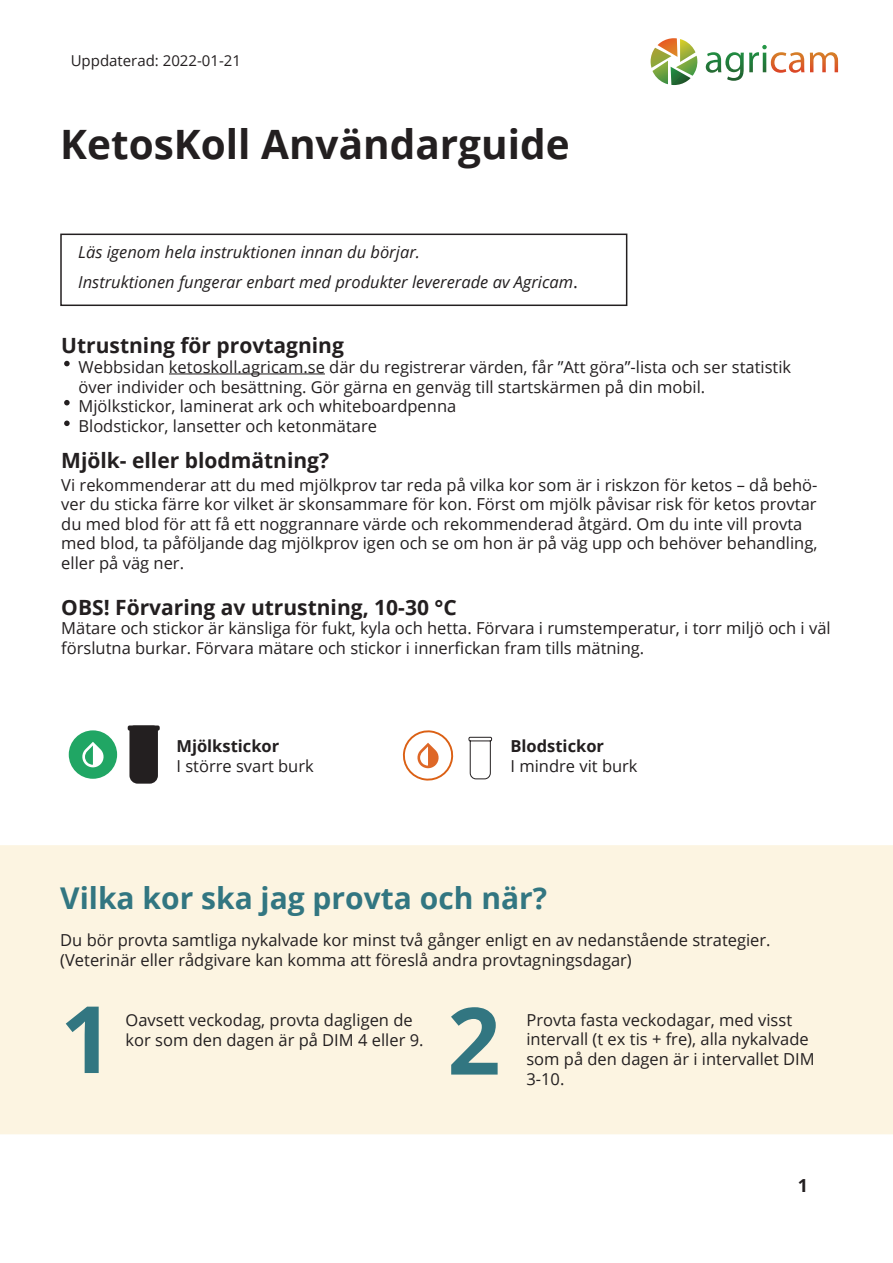
<style>
.page{position:relative;width:893px;height:1263px;background:#fff}
.page>*{position:absolute;margin:0;border:0;box-sizing:border-box;transform-origin:0 0}
.t1{font:700 93px "Open Sans";color:#327681}
.t2{font:700 40.5px "Open Sans";color:#231f20}
.t3{font:700 30px "Open Sans";color:#327681}
.t4{font:700 21px "Open Sans";color:#231f20}
.t5{font:700 18px "Open Sans";color:#231f20}
.t6{font:16.5px/19.8px "Open Sans";color:#231f20}
.bröd{font:italic 16.5px "Open Sans";color:#231f20}
.t7{font:700 16.5px "Open Sans";color:#231f20}
.t8{font:15px "Open Sans";color:#231f20}
.s1{font-style:normal;font-size:18px}
</style>
<div class="page">
<div style="left:0;top:845px;width:893px;height:289px;background:#fcf4e1"></div>
<svg style="left:706px;top:45px;width:98px;height:36px"></svg>
<svg style="left:810px;top:52px;width:28px;height:20px"></svg>
<svg style="left:651px;top:38px;width:47px;height:47px"></svg>
<svg style="left:129px;top:731px;width:29px;height:53px"></svg>
<div style="left:128px;top:725px;width:32px;height:6px;background:#231f20;border-radius:2px"></div>
<svg style="left:468px;top:736px;width:24px;height:44px"></svg>
<svg style="left:402px;top:730px;width:52px;height:51px"></svg>
<div style="left:69px;top:730px;width:48px;height:49px;background:#20a664;border-radius:50%"></div>
<svg style="left:82px;top:742px;width:22px;height:25px"></svg>
<div style="left:60px;top:234px;width:567px;height:72px;border:2px solid #231f20"></div>
<hr style="left:169px;top:374px;width:156px;height:1px;background:#231f20">
<svg style="left:64px;top:361px;width:6px;height:5px"></svg>
<svg style="left:64px;top:421px;width:6px;height:5px"></svg>
<svg style="left:64px;top:400px;width:6px;height:5px"></svg>
<p class="t8" style="left:71px;top:50px;width:172px">Uppdaterad: 2022-01-21</p>
<p class="t2" style="left:60px;top:115px;width:511px">KetosKoll Användarguide</p>
<p class="bröd" style="left:78px;top:240px;width:343px">Läs igenom hela instruktionen innan du börjar.</p>
<p class="bröd" style="left:78px;top:271px;width:501px">Instruktionen fungerar enbart med produkter levererade av Agricam<span class="s1">.</span></p>
<p class="t4" style="left:61px;top:330px;width:284px">Utrustning för provtagning</p>
<p class="t6" style="left:78px;top:356px;width:714px">Webbsidan ketoskoll.agricam.se där du registrerar värden, får ”Att göra”-lista och ser statistik</p>
<p class="t6" style="left:78px;top:376px;width:628px">över individer och besättning. Gör gärna en genväg till startskärmen på din mobil.</p>
<p class="t6" style="left:78px;top:396px;width:379px">Mjölkstickor, laminerat ark och whiteboardpenna</p>
<p class="t6" style="left:78px;top:416px;width:300px">Blodstickor, lansetter och ketonmätare</p>
<p class="t4" style="left:61px;top:446px;width:269px">Mjölk- eller blodmätning?</p>
<p class="t6" style="left:61px;top:474px;width:758px">Vi rekommenderar att du med mjölkprov tar reda på vilka kor som är i riskzon för ketos – då behö&shy;ver du sticka färre kor vilket är skonsammare för kon. Först om mjölk påvisar risk för ketos provtar du med blod för att få ett noggrannare värde och rekommenderad åtgärd. Om du inte vill provta med blod, ta påföljande dag mjölkprov igen och se om hon är på väg upp och behöver behandling, eller på väg ner.</p>
<p class="t4" style="left:61px;top:592px;width:397px">OBS! Förvaring av utrustning, 10-30 °C</p>
<p class="t6" style="left:61px;top:618px;width:771px">Mätare och stickor är känsliga för fukt, kyla och hetta. Förvara i rumstemperatur, i torr miljö och i väl förslutna burkar. Förvara mätare och stickor i innerfickan fram tills mätning.</p>
<p class="t7" style="left:176px;top:735px;width:104px">Mjölkstickor</p>
<p class="t6" style="left:176px;top:756px;width:139px">I större svart burk</p>
<p class="t7" style="left:510px;top:734px;width:95px">Blodstickor</p>
<p class="t6" style="left:510px;top:755px;width:129px">I mindre vit burk</p>
<p class="t3" style="left:60px;top:877px;width:488px">Vilka kor ska jag provta och när?</p>
<p class="t6" style="left:60px;top:930px;width:712px">Du bör provta samtliga nykalvade kor minst två gånger enligt en av nedanstående strategier.</p>
<p class="t6" style="left:60px;top:949px;width:573px">(Veterinär eller rådgivare kan komma att föreslå andra provtagningsdagar)</p>
<p class="t1" style="left:60px;top:973px;width:55px">1</p>
<p class="t1" style="left:447px;top:975px;width:55px">2</p>
<p class="t6" style="left:126px;top:1010px;width:299px">Oavsett veckodag, provta dagligen de kor som den dagen är på DIM 4 eller 9.</p>
<p class="t6" style="left:526px;top:1009px;width:290px">Provta fasta veckodagar, med visst intervall (t ex tis + fre), alla nykalvade som på den dagen är i intervallet DIM<br>3-10.</p>
<p class="t5" style="left:798px;top:1172px;width:12px">1</p>
</div>
